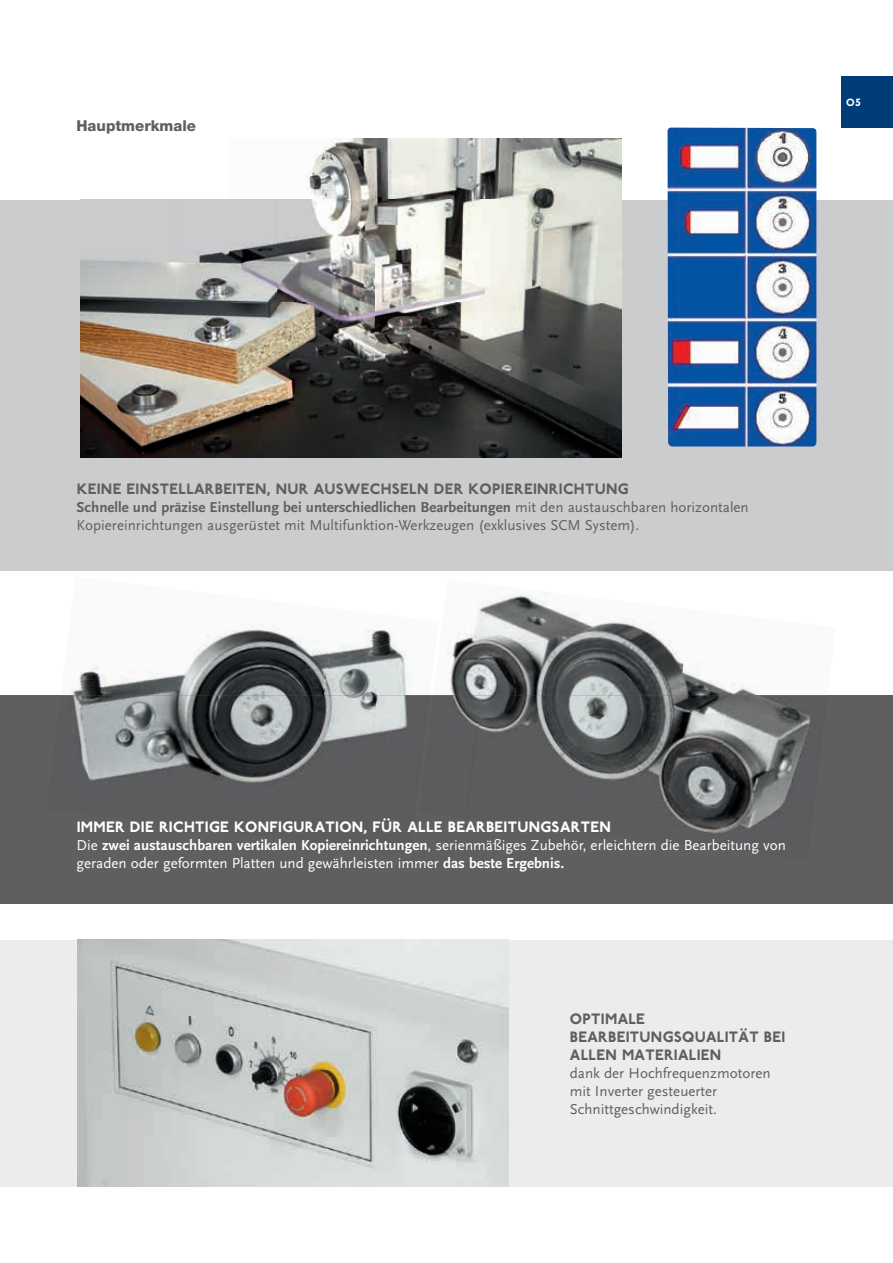
<style>
.page{position:relative;width:893px;height:1263px;background:#fff}
.page>*{position:absolute;margin:0;border:0;box-sizing:border-box;transform-origin:0 0}
.t1{font:15px/18px "Scala Sans";color:#5f5f62}
.t2{font:15px/18px "Scala Sans";color:#fff}
.t3{font:800 15px/18px "P22 Underground";letter-spacing:.02em;color:#5f5f62}
.t4{font:800 15px "P22 Underground";letter-spacing:.02em;color:#fff}
.t5{font:800 15px "Helvetica Neue";color:#5f5f62}
.t6{font:800 10.5px "P22 Underground";color:#fff}
.s1{font-weight:700}
</style>
<div class="page">
<div style="left:842px;top:77px;width:51px;height:51px;background:#003d78"></div>
<div style="left:0;top:940px;width:893px;height:247px;background:#ececee"></div>
<div style="left:0;top:200px;width:893px;height:370px;background:#cbccce"></div>
<div style="left:0;top:695px;width:893px;height:209px;background:#5f5f62"></div>
<img style="left:81px;top:138px;width:541px;height:319px">
<img style="left:446px;top:586px;width:235px;height:109px">
<img style="left:681px;top:661px;width:78px;height:34px">
<img style="left:680px;top:686px;width:72px;height:9px">
<img style="left:482px;top:695px;width:228px;height:82px">
<img style="left:710px;top:695px;width:102px;height:142px">
<img style="left:433px;top:695px;width:49px;height:34px">
<img style="left:589px;top:777px;width:126px;height:60px">
<img style="left:69px;top:624px;width:255px;height:71px">
<img style="left:324px;top:629px;width:88px;height:66px">
<img style="left:65px;top:695px;width:137px;height:86px">
<img style="left:202px;top:695px;width:156px;height:90px">
<img style="left:358px;top:695px;width:72px;height:43px">
<img style="left:78px;top:940px;width:430px;height:247px">
<img style="left:667px;top:128px;width:149px;height:318px">
<p class="t5" style="left:77px;top:117px;width:121px">Hauptmerkmale</p>
<p class="t6" style="left:846px;top:96px;width:16px">O5</p>
<p class="t3" style="left:77px;top:481px;width:553px">KEINE EINSTELLARBEITEN, NUR AUSWECHSELN DER KOPIEREINRICHTUNG</p>
<p class="t1" style="left:77px;top:499px;width:674px"><span class="s1">Schnelle und präzise Einstellung bei unterschiedlichen Bearbeitungen</span> mit den austauschbaren horizontalen<br>Kopiereinrichtungen ausgerüstet mit Multifunktion-Werkzeugen (exklusives SCM System).</p>
<p class="t4" style="left:77px;top:817px;width:536px">IMMER DIE RICHTIGE KONFIGURATION, FÜR ALLE BEARBEITUNGSARTEN</p>
<p class="t2" style="left:77px;top:836px;width:711px">Die <span class="s1">zwei austauschbaren vertikalen Kopiereinrichtungen</span>, serienmäßiges Zubehör, erleichtern die Bearbeitung von geraden oder geformten Platten und gewährleisten immer <span class="s1">das beste Ergebnis.</span></p>
<p class="t3" style="left:570px;top:1010px;width:217px">OPTIMALE<br>BEARBEITUNGSQUALITÄT BEI<br>ALLEN MATERIALIEN</p>
<p class="t1" style="left:570px;top:1064px;width:202px">dank der Hochfrequenzmotoren mit Inverter gesteuerter<br>Schnittgeschwindigkeit.</p>
</div>
